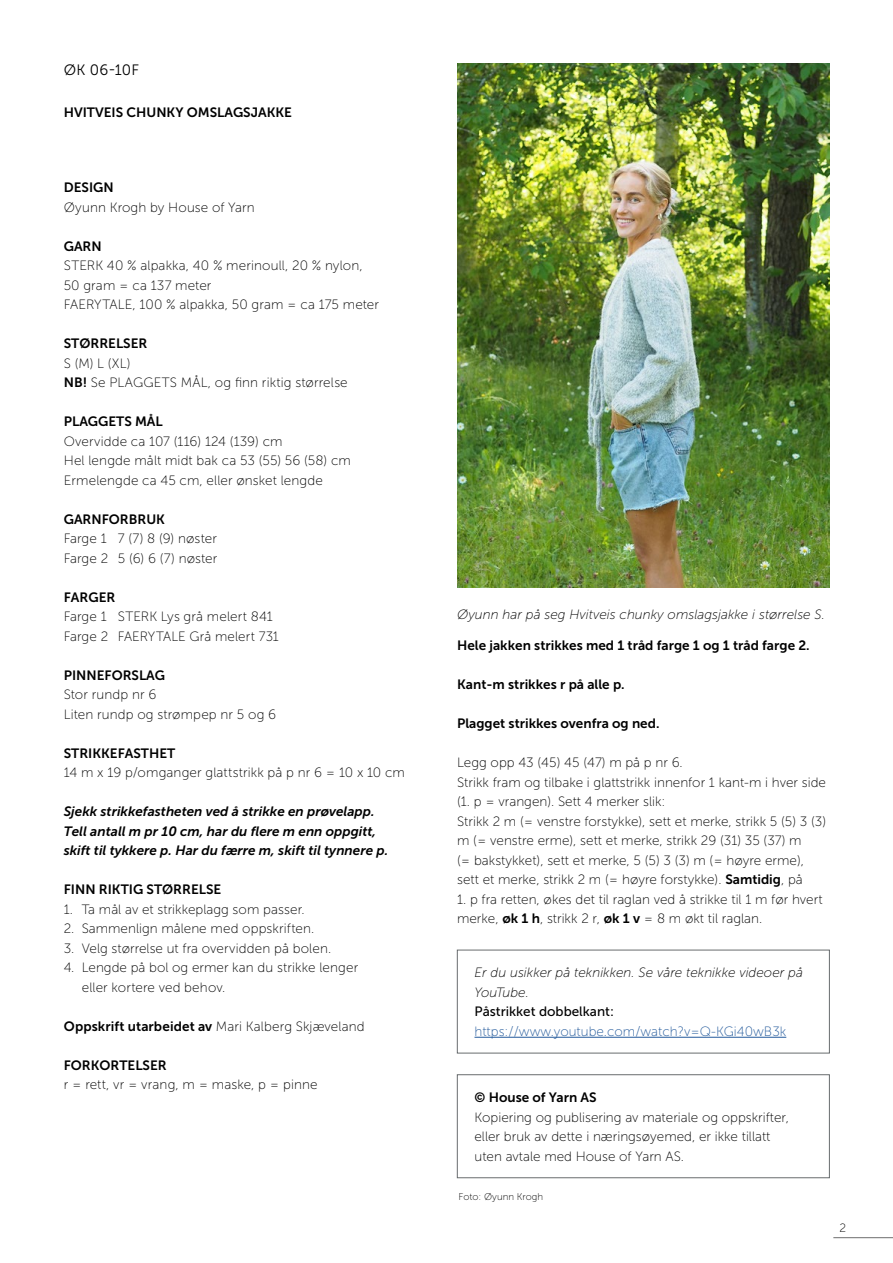
<style>
.page{position:relative;width:893px;height:1263px;background:#fff}
.page>*{position:absolute;margin:0;border:0;box-sizing:border-box;transform-origin:0 0}
.t1{font:15px "Museo Sans 300";letter-spacing:.015em;color:#000}
.Faktatekst{font:13.5px "Museo Sans 100";letter-spacing:.01em;color:#000}
.INNHOLD_-_Uten_orddeling{font:13.5px/19.5px "Museo Sans 100";color:#000}
.INNHOLD_-_Uten_orddeling-2{font:13.5px "Museo Sans 700";color:#000}
.Faktatekst-2{font:italic 13.5px "Museo Sans 700";color:#000}
.INNHOLD_-_Uten_orddeling-3{font:italic 13.5px/19.5px "Museo Sans 100";color:#000}
.Faktatekst-3{font:13.5px "Museo Sans 700";color:#000}
.INNHOLD_-_Uten_orddeling-4{font:13.5px "Museo Sans 100";color:#22599b}
.INNHOLD_-_Uten_orddeling-5{font:13.5px "Museo Sans 500";color:#000}
.t2{font:12px "Museo Sans 100";color:#000}
.t3{font:9.75px "Museo Sans 100";color:#000}
.s1{font-family:"Museo Sans 700"}
.s2{font-family:"Museo Sans 100"}
</style>
<div class="page">
<hr style="left:833px;top:1237px;width:60px;height:1px;background:#6e6e6e">
<img style="left:457px;top:64px;width:372px;height:523px">
<div style="left:457px;top:1074px;width:373px;height:104px;border:1px solid #686c6e"></div>
<hr style="left:474px;top:1037px;width:312px;height:1px;background:#22599b">
<p class="t1" style="left:64px;top:62px;width:77px">ØK 06-10F</p>
<p class="INNHOLD_-_Uten_orddeling-2" style="left:64px;top:105px;width:230px">HVITVEIS CHUNKY OMSLAGSJAKKE</p>
<p class="INNHOLD_-_Uten_orddeling-2" style="left:64px;top:180px;width:51px">DESIGN</p>
<p class="Faktatekst" style="left:64px;top:200px;width:193px">Øyunn Krogh by House of Yarn</p>
<p class="INNHOLD_-_Uten_orddeling-2" style="left:64px;top:239px;width:40px">GARN</p>
<p class="Faktatekst" style="left:64px;top:258px;width:300px">STERK 40 % alpakka, 40 % merinoull, 20 % nylon,</p>
<p class="Faktatekst" style="left:64px;top:278px;width:149px">50 gram = ca 137 meter</p>
<p class="Faktatekst" style="left:64px;top:297px;width:317px">FAERYTALE, 100 % alpakka, 50 gram = ca 175 meter</p>
<p class="INNHOLD_-_Uten_orddeling-2" style="left:64px;top:336px;width:85px">STØRRELSER</p>
<p class="Faktatekst" style="left:64px;top:356px;width:68px">S (M) L (XL)</p>
<p class="Faktatekst" style="left:64px;top:375px;width:285px"><span class="s1">NB!</span> Se PLAGGETS MÅL, og finn riktig størrelse</p>
<p class="INNHOLD_-_Uten_orddeling-2" style="left:64px;top:414px;width:101px">PLAGGETS MÅL</p>
<p class="Faktatekst" style="left:64px;top:434px;width:220px">Overvidde ca 107 (116) 124 (139) cm</p>
<p class="Faktatekst" style="left:64px;top:453px;width:289px">Hel lengde målt midt bak ca 53 (55) 56 (58) cm</p>
<p class="Faktatekst" style="left:64px;top:473px;width:261px">Ermelengde ca 45 cm, eller ønsket lengde</p>
<p class="INNHOLD_-_Uten_orddeling-2" style="left:64px;top:512px;width:103px">GARNFORBRUK</p>
<p class="Faktatekst" style="left:64px;top:531px;width:155px">Farge 1 7 (7) 8 (9) nøster</p>
<p class="Faktatekst" style="left:64px;top:551px;width:155px">Farge 2 5 (6) 6 (7) nøster</p>
<p class="INNHOLD_-_Uten_orddeling-2" style="left:64px;top:590px;width:53px">FARGER</p>
<p class="Faktatekst" style="left:64px;top:609px;width:210px">Farge 1 STERK Lys grå melert 841</p>
<p class="Faktatekst" style="left:64px;top:629px;width:217px">Farge 2 FAERYTALE Grå melert 731</p>
<p class="INNHOLD_-_Uten_orddeling-2" style="left:64px;top:668px;width:103px">PINNEFORSLAG</p>
<p class="Faktatekst" style="left:64px;top:687px;width:94px">Stor rundp nr 6</p>
<p class="Faktatekst" style="left:64px;top:707px;width:214px">Liten rundp og strømpep nr 5 og 6</p>
<p class="INNHOLD_-_Uten_orddeling-2" style="left:64px;top:746px;width:113px">STRIKKEFASTHET</p>
<p class="Faktatekst" style="left:64px;top:765px;width:343px">14 m x 19 p/omganger glattstrikk på p nr 6 = 10 x 10 cm</p>
<p class="Faktatekst-2" style="left:64px;top:804px;width:312px">Sjekk strikkefastheten ved å strikke en prøvelapp.</p>
<p class="Faktatekst-2" style="left:64px;top:824px;width:314px">Tell antall m pr 10 cm, har du flere m enn oppgitt,</p>
<p class="Faktatekst-2" style="left:64px;top:843px;width:326px">skift til tykkere p. Har du færre m, skift til tynnere p.</p>
<p class="Faktatekst-3" style="left:64px;top:882px;width:159px">FINN RIKTIG STØRRELSE</p>
<p class="Faktatekst" style="left:64px;top:902px;width:243px">1. Ta mål av et strikkeplagg som passer.</p>
<p class="Faktatekst" style="left:64px;top:921px;width:252px">2. Sammenlign målene med oppskriften.</p>
<p class="Faktatekst" style="left:64px;top:941px;width:269px">3. Velg størrelse ut fra overvidden på bolen.</p>
<p class="Faktatekst" style="left:64px;top:960px;width:296px">4. Lengde på bol og ermer kan du strikke lenger</p>
<p class="Faktatekst" style="left:82px;top:980px;width:145px">eller kortere ved behov.</p>
<p class="Faktatekst-3" style="left:64px;top:1019px;width:302px">Oppskrift utarbeidet av <span class="s2">Mari Kalberg Skjæveland</span></p>
<p class="Faktatekst-3" style="left:64px;top:1058px;width:104px">FORKORTELSER</p>
<p class="Faktatekst" style="left:64px;top:1077px;width:255px">r = rett, vr = vrang, m = maske, p = pinne</p>
<p class="INNHOLD_-_Uten_orddeling-3" style="left:457px;top:605px;width:369px">Øyunn har på seg Hvitveis chunky omslagsjakke i størrelse S.</p>
<p class="INNHOLD_-_Uten_orddeling-2" style="left:457px;top:638px;width:354px">Hele jakken strikkes med 1 tråd farge 1 og 1 tråd farge 2.</p>
<p class="INNHOLD_-_Uten_orddeling-2" style="left:457px;top:677px;width:169px">Kant-m strikkes r på alle p.</p>
<p class="INNHOLD_-_Uten_orddeling-2" style="left:457px;top:716px;width:204px">Plagget strikkes ovenfra og ned.</p>
<p class="INNHOLD_-_Uten_orddeling" style="left:457px;top:753px;width:227px">Legg opp 43 (45) 45 (47) m på p nr 6.</p>
<p class="INNHOLD_-_Uten_orddeling" style="left:457px;top:772px;width:370px">Strikk fram og tilbake i glattstrikk innenfor 1 kant-m i hver side (1. p = vrangen). Sett 4 merker slik:</p>
<p class="INNHOLD_-_Uten_orddeling" style="left:457px;top:811px;width:370px">Strikk 2 m (= venstre forstykke), sett et merke, strikk 5 (5) 3 (3) m (= venstre erme), sett et merke, strikk 29 (31) 35 (37) m</p>
<p class="INNHOLD_-_Uten_orddeling" style="left:457px;top:850px;width:348px">(= bakstykket), sett et merke, 5 (5) 3 (3) m (= høyre erme), sett et merke, strikk 2 m (= høyre forstykke). <span class="s1">Samtidig</span>, på</p>
<p class="INNHOLD_-_Uten_orddeling" style="left:457px;top:889px;width:367px">1. p fra retten, økes det til raglan ved å strikke til 1 m før hvert merke, <span class="s1">øk 1 h</span>, strikk 2 r, <span class="s1">øk 1 v</span> = 8 m økt til raglan.</p>
<p class="INNHOLD_-_Uten_orddeling-3" style="left:474px;top:963px;width:330px">Er du usikker på teknikken. Se våre teknikke videoer på<br>YouTube.</p>
<p class="INNHOLD_-_Uten_orddeling-5" style="left:474px;top:1004px;width:141px">Påstrikket dobbelkant:</p>
<p class="INNHOLD_-_Uten_orddeling-4" style="left:474px;top:1024px;width:313px">https://www.youtube.com/watch?v=Q-KGi40wB3k</p>
<p class="INNHOLD_-_Uten_orddeling-2" style="left:474px;top:1090px;width:124px">© House of Yarn AS</p>
<p class="INNHOLD_-_Uten_orddeling" style="left:474px;top:1107px;width:316px">Kopiering og publisering av materiale og oppskrifter,</p>
<p class="INNHOLD_-_Uten_orddeling" style="left:474px;top:1127px;width:298px">eller bruk av dette i næringsøyemed, er ikke tillatt</p>
<p class="INNHOLD_-_Uten_orddeling" style="left:474px;top:1146px;width:211px">uten avtale med House of Yarn AS.</p>
<p class="t3" style="left:458px;top:1191px;width:86px">Foto: Øyunn Krogh</p>
<p class="t2" style="left:839px;top:1221px;width:8px">2</p>
</div>
